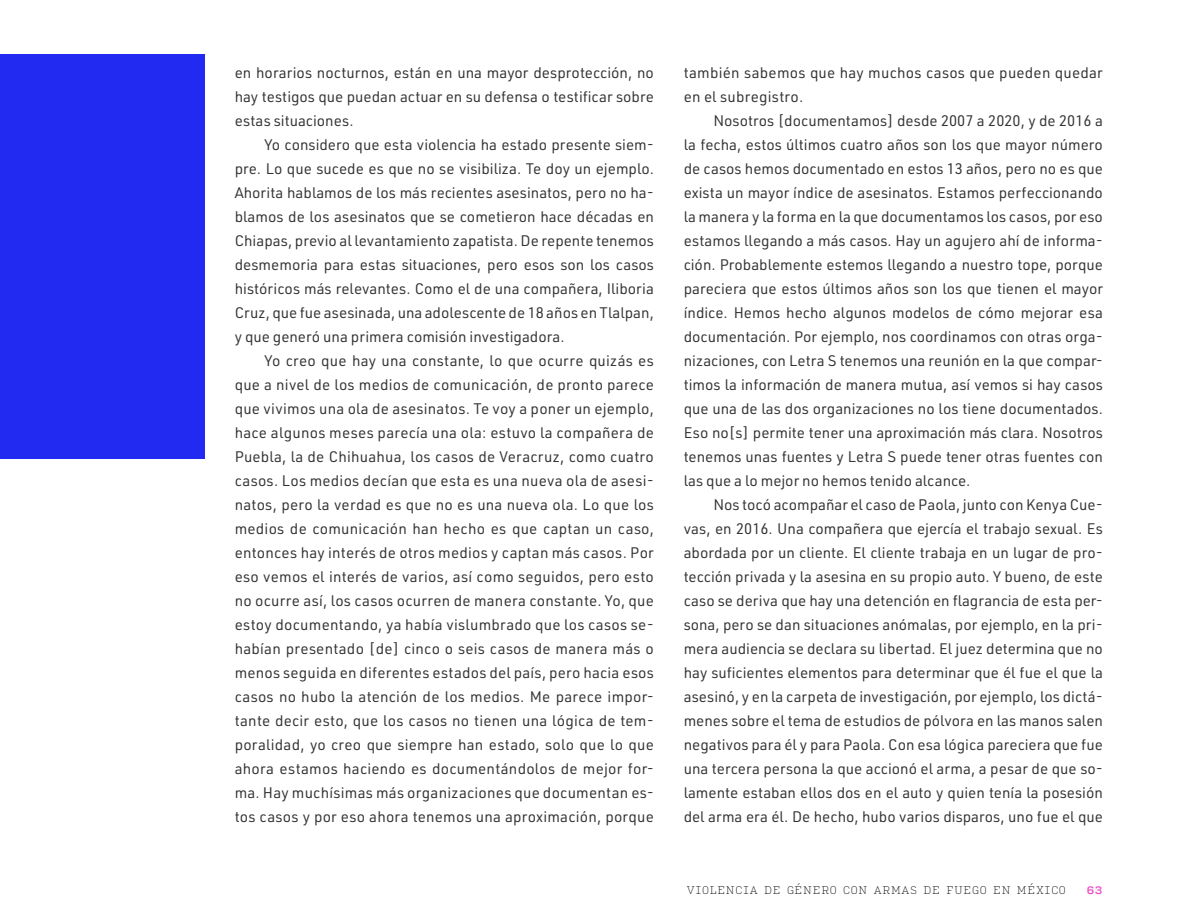
<style>
.page{position:relative;width:1188px;height:918px;background:#fff}
.page>*{position:absolute;margin:0;border:0;box-sizing:border-box;transform-origin:0 0}
.p1_sangria{font:15px/24px "URWDIN";letter-spacing:.005em;color:#333;text-align:justify}
.t1{font:100 10.5px "Input Serif";color:#000}
.t2{font:500 10.5px "Input Serif";color:#f14ec6}
</style>
<div class="page">
<div style="left:0;top:54px;width:205px;height:405px;background:#222af1"></div>
<p class="p1_sangria" style="left:235px;top:60px;width:421px">en horarios nocturnos, están en una mayor desprotección, no hay testigos que puedan actuar en su defensa o testificar sobre estas situaciones.</p>
<p class="p1_sangria" style="left:235px;top:132px;width:421px;text-indent:30px">Yo considero que esta violencia ha estado presente siem&shy;pre. Lo que sucede es que no se visibiliza. Te doy un ejemplo.<br>Ahorita hablamos de los más recientes asesinatos, pero no ha&shy;blamos de los asesinatos que se cometieron hace décadas en Chiapas, previo al levantamiento zapatista. De repente tenemos desmemoria para estas situaciones, pero esos son los casos históricos más relevantes. Como el de una compañera, Iliboria Cruz, que fue asesinada, una adolescente de 18 años en Tlalpan, y que generó una primera comisión investigadora.</p>
<p class="p1_sangria" style="left:235px;top:348px;width:421px;text-indent:30px">Yo creo que hay una constante, lo que ocurre quizás es que a nivel de los medios de comunicación, de pronto parece que vivimos una ola de asesinatos. Te voy a poner un ejemplo, hace algunos meses parecía una ola: estuvo la compañera de Puebla, la de Chihuahua, los casos de Veracruz, como cuatro casos. Los medios decían que esta es una nueva ola de asesi&shy;natos, pero la verdad es que no es una nueva ola. Lo que los medios de comunicación han hecho es que captan un caso, entonces hay interés de otros medios y captan más casos. Por eso vemos el interés de varios, así como seguidos, pero esto no ocurre así, los casos ocurren de manera constante. Yo, que estoy documentando, ya había vislumbrado que los casos se&shy;habían presentado [de] cinco o seis casos de manera más o menos seguida en diferentes estados del país, pero hacia esos casos no hubo la atención de los medios. Me parece impor&shy;tante decir esto, que los casos no tienen una lógica de tem&shy;poralidad, yo creo que siempre han estado, solo que lo que ahora estamos haciendo es documentándolos de mejor for&shy;ma. Hay muchísimas más organizaciones que documentan es&shy;tos casos y por eso ahora tenemos una aproximación, porque</p>
<p class="p1_sangria" style="left:684px;top:60px;width:421px">también sabemos que hay muchos casos que pueden quedar en el subregistro.</p>
<p class="p1_sangria" style="left:684px;top:108px;width:421px;text-indent:30px">Nosotros [documentamos] desde 2007 a 2020, y de 2016 a la fecha, estos últimos cuatro años son los que mayor número de casos hemos documentado en estos 13 años, pero no es que exista un mayor índice de asesinatos. Estamos perfeccionando la manera y la forma en la que documentamos los casos, por eso estamos llegando a más casos. Hay un agujero ahí de informa&shy;ción. Probablemente estemos llegando a nuestro tope, porque pareciera que estos últimos años son los que tienen el mayor índice. Hemos hecho algunos modelos de cómo mejorar esa documentación. Por ejemplo, nos coordinamos con otras orga&shy;nizaciones, con Letra S tenemos una reunión en la que compar&shy;timos la información de manera mutua, así vemos si hay casos que una de las dos organizaciones no los tiene documentados.<br>Eso no[s] permite tener una aproximación más clara. Nosotros tenemos unas fuentes y Letra S puede tener otras fuentes con las que a lo mejor no hemos tenido alcance.</p>
<p class="p1_sangria" style="left:684px;top:492px;width:421px;text-indent:30px">Nos tocó acompañar el caso de Paola, junto con Kenya Cue&shy;vas, en 2016. Una compañera que ejercía el trabajo sexual. Es abordada por un cliente. El cliente trabaja en un lugar de pro&shy;tección privada y la asesina en su propio auto. Y bueno, de este caso se deriva que hay una detención en flagrancia de esta per&shy;sona, pero se dan situaciones anómalas, por ejemplo, en la pri&shy;mera audiencia se declara su libertad. El juez determina que no hay suficientes elementos para determinar que él fue el que la asesinó, y en la carpeta de investigación, por ejemplo, los dictá&shy;menes sobre el tema de estudios de pólvora en las manos salen negativos para él y para Paola. Con esa lógica pareciera que fue una tercera persona la que accionó el arma, a pesar de que so&shy;lamente estaban ellos dos en el auto y quien tenía la posesión del arma era él. De hecho, hubo varios disparos, uno fue el que</p>
<p class="t1" style="left:686px;top:881px;width:381px">VIOLENCIA DE GÉNERO CON ARMAS DE FUEGO EN MÉXICO</p>
<p class="t2" style="left:1086px;top:881px;width:18px">63</p>
</div>
